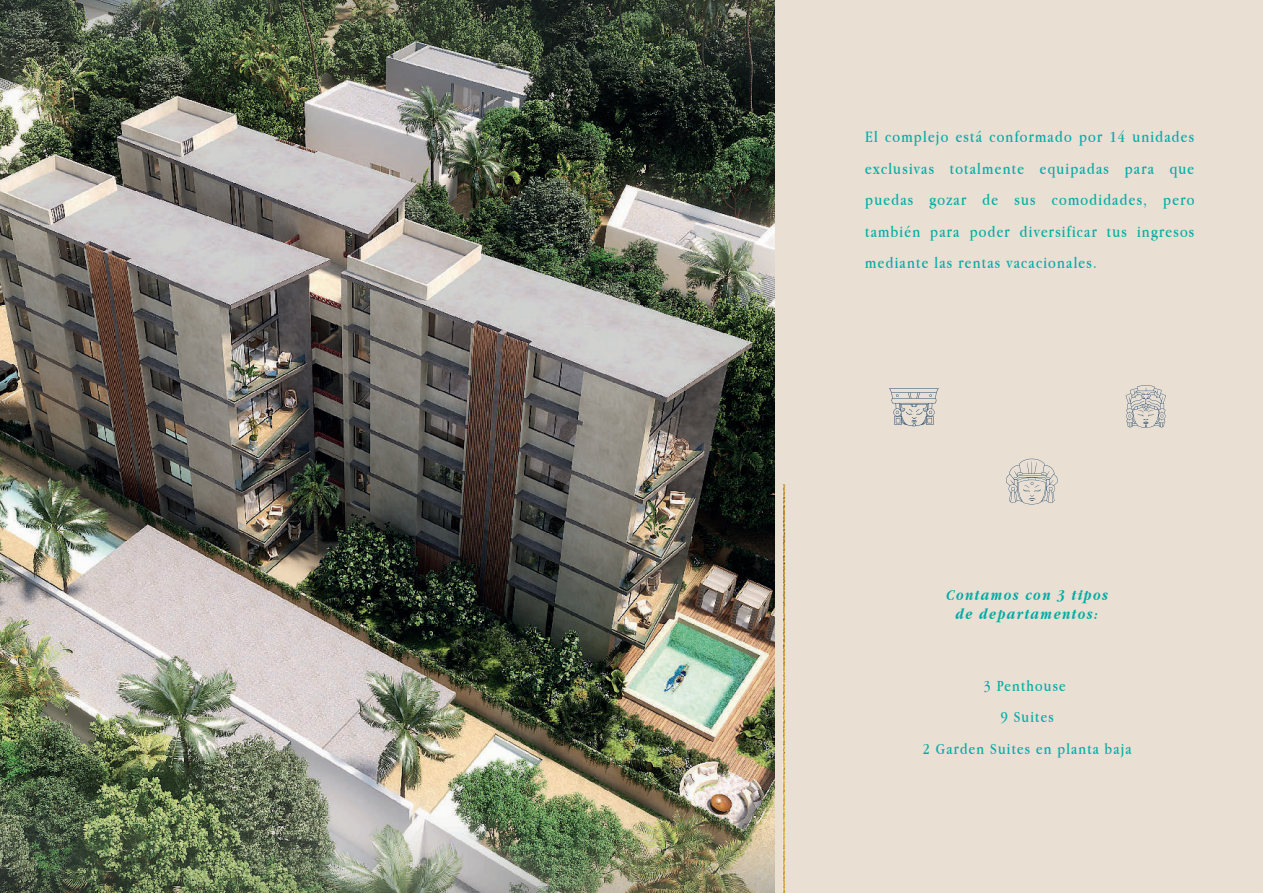
<style>
.page{position:relative;width:1263px;height:893px;background:#e9dfd3}
.page>*{position:absolute;margin:0;border:0;box-sizing:border-box;transform-origin:0 0}
.t1{font:16.5px/31.5px "Apple Garamond";letter-spacing:.075em;color:#00aca5;text-align:justify}
.t2{font:16.2px/31.5px "Apple Garamond";letter-spacing:.075em;color:#00aca5;text-align:center}
.t3{font:italic 700 15.9px/19px "Apple Garamond";letter-spacing:.1em;color:#00aca5;text-align:center}
</style>
<div class="page">
<svg style="left:1006px;top:459px;width:52px;height:45px"></svg>
<svg style="left:1125px;top:385px;width:41px;height:43px"></svg>
<svg style="left:889px;top:388px;width:50px;height:38px"></svg>
<img style="left:0;top:0;width:774px;height:893px">
<img style="left:704px;top:472px;width:82px;height:421px">
<p class="t1" style="left:865px;top:121px;width:331px">El complejo está conformado por 14 unidades exclusivas totalmente equipadas para que puedas gozar de sus comodidades, pero también para poder diversificar tus ingresos mediante las rentas vacacionales.</p>
<p class="t3" style="left:946px;top:585px;width:163px">Contamos con 3 tipos de departamentos:</p>
<p class="t2" style="left:923px;top:669px;width:210px">3 Penthouse<br>9 Suites<br>2 Garden Suites en planta baja</p>
</div>
